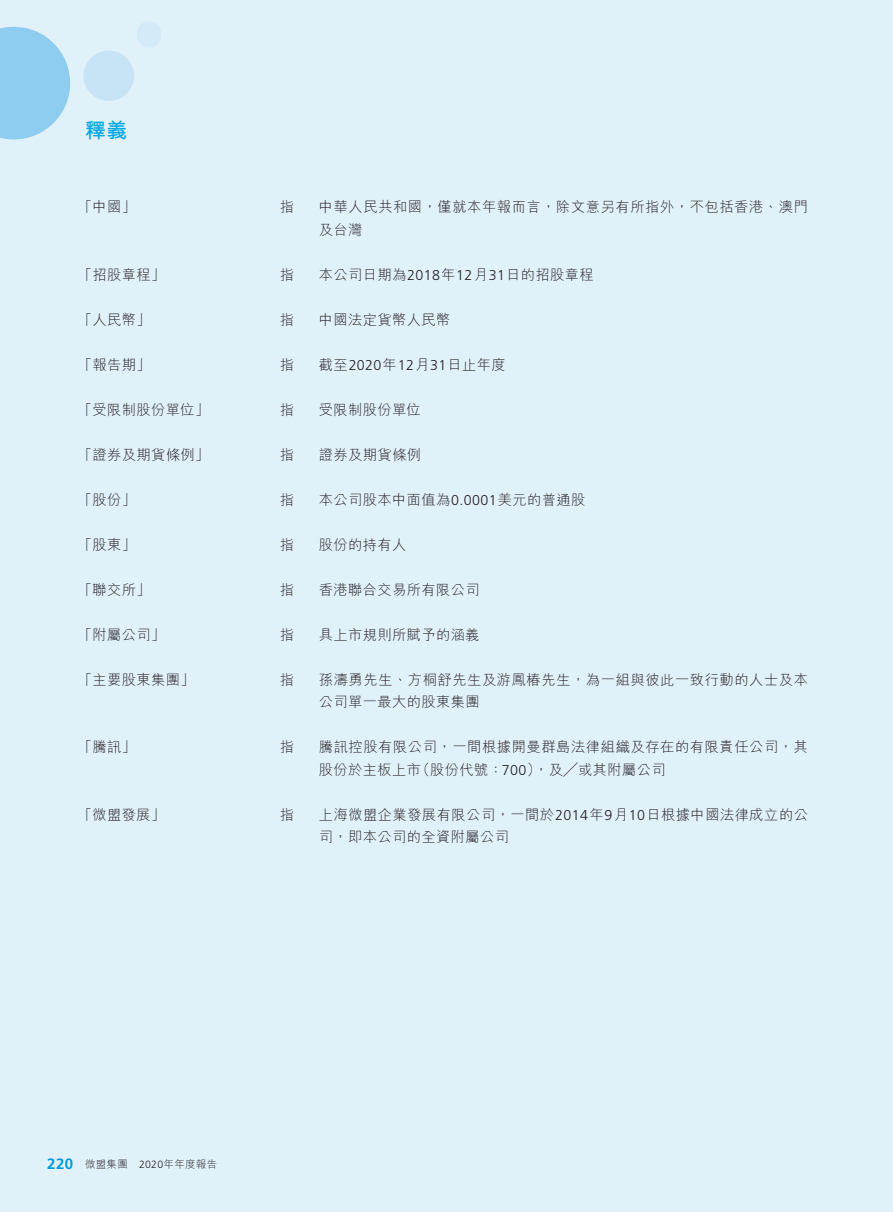
<style>
.page{position:relative;width:893px;height:1212px;background:#e1f1fa}
.page>*{position:absolute;margin:0;border:0;box-sizing:border-box;transform-origin:0 0}
.t1{font:700 21px "M Hei HK";color:#00a8e3}
.t2{font:300 14.25px/22.5px "M Hei HK";letter-spacing:.03em;color:#231f20}
.t3{font:300 10.5px "M Hei HK";letter-spacing:.03em;color:#231f20}
.s1{font-family:"Frutiger LT Std"}
.s2{font-family:"Frutiger LT Std";font-weight:700;font-size:15px;color:#009bde}
</style>
<div class="page">
<svg style="left:0;top:27px;width:70px;height:112px"></svg>
<div style="left:84px;top:50px;width:50px;height:51px;background:#c7e4f6;border-radius:50%"></div>
<div style="left:137px;top:21px;width:24px;height:27px;background:#d4eaf8;border-radius:50%"></div>
<h1 class="t1" style="left:85px;top:115px;width:44px">釋義</h1>
<p class="t2" style="left:78px;top:195px;width:60px">「中國」</p>
<p class="t2" style="left:280px;top:195px;width:16px">指</p>
<p class="t2" style="left:319px;top:195px;width:490px">中華人民共和國，僅就本年報而言，除文意另有所指外，不包括香港、澳門及台灣</p>
<p class="t2" style="left:78px;top:263px;width:89px">「招股章程」</p>
<p class="t2" style="left:280px;top:263px;width:16px">指</p>
<p class="t2" style="left:319px;top:263px;width:276px">本公司日期為<span class="s1">2018</span>年<span class="s1">12</span>月<span class="s1">31</span>日的招股章程</p>
<p class="t2" style="left:78px;top:308px;width:74px">「人民幣」</p>
<p class="t2" style="left:280px;top:308px;width:16px">指</p>
<p class="t2" style="left:319px;top:308px;width:133px">中國法定貨幣人民幣</p>
<p class="t2" style="left:78px;top:353px;width:74px">「報告期」</p>
<p class="t2" style="left:280px;top:353px;width:16px">指</p>
<p class="t2" style="left:319px;top:353px;width:188px">截至<span class="s1">2020</span>年<span class="s1">12</span>月<span class="s1">31</span>日止年度</p>
<p class="t2" style="left:78px;top:398px;width:133px">「受限制股份單位」</p>
<p class="t2" style="left:280px;top:398px;width:16px">指</p>
<p class="t2" style="left:319px;top:398px;width:104px">受限制股份單位</p>
<p class="t2" style="left:78px;top:443px;width:133px">「證券及期貨條例」</p>
<p class="t2" style="left:280px;top:443px;width:16px">指</p>
<p class="t2" style="left:319px;top:443px;width:104px">證券及期貨條例</p>
<p class="t2" style="left:78px;top:488px;width:60px">「股份」</p>
<p class="t2" style="left:280px;top:488px;width:16px">指</p>
<p class="t2" style="left:319px;top:488px;width:268px">本公司股本中面值為<span class="s1">0.0001</span>美元的普通股</p>
<p class="t2" style="left:78px;top:533px;width:60px">「股東」</p>
<p class="t2" style="left:280px;top:533px;width:16px">指</p>
<p class="t2" style="left:319px;top:533px;width:89px">股份的持有人</p>
<p class="t2" style="left:78px;top:578px;width:74px">「聯交所」</p>
<p class="t2" style="left:280px;top:578px;width:16px">指</p>
<p class="t2" style="left:319px;top:578px;width:162px">香港聯合交易所有限公司</p>
<p class="t2" style="left:78px;top:623px;width:89px">「附屬公司」</p>
<p class="t2" style="left:280px;top:623px;width:16px">指</p>
<p class="t2" style="left:319px;top:623px;width:162px">具上市規則所賦予的涵義</p>
<p class="t2" style="left:78px;top:668px;width:118px">「主要股東集團」</p>
<p class="t2" style="left:280px;top:668px;width:16px">指</p>
<p class="t2" style="left:319px;top:668px;width:490px">孫濤勇先生、方桐舒先生及游鳳椿先生，為一組與彼此一致行動的人士及本公司單一最大的股東集團</p>
<p class="t2" style="left:78px;top:735px;width:60px">「騰訊」</p>
<p class="t2" style="left:280px;top:735px;width:16px">指</p>
<p class="t2" style="left:319px;top:735px;width:490px">騰訊控股有限公司，一間根據開曼群島法律組織及存在的有限責任公司，其股份於主板上市（股份代號：<span class="s1">700</span>），及╱或其附屬公司</p>
<p class="t2" style="left:78px;top:803px;width:89px">「微盟發展」</p>
<p class="t2" style="left:280px;top:803px;width:16px">指</p>
<p class="t2" style="left:319px;top:803px;width:491px">上海微盟企業發展有限公司，一間於<span class="s1">2014</span>年<span class="s1">9</span>月<span class="s1">10</span>日根據中國法律成立的公司，即本公司的全資附屬公司</p>
<p class="t3" style="left:47px;top:1159px;width:171px"><span class="s2">220</span> 微盟集團 <span class="s1">2020</span>年年度報告</p>
</div>
